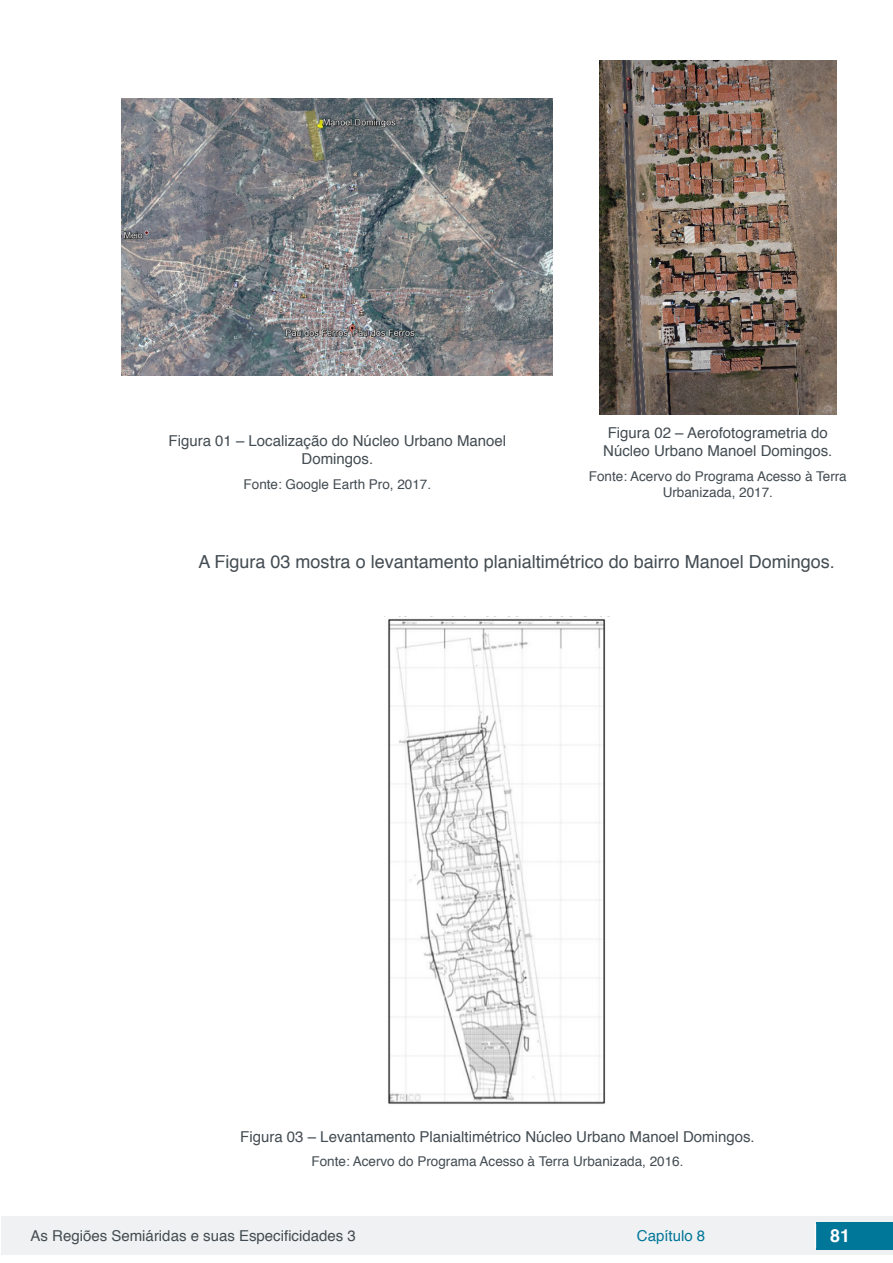
<style>
.page{position:relative;width:893px;height:1263px;background:#fff}
.page>*{position:absolute;margin:0;border:0;box-sizing:border-box;transform-origin:0 0}
.txt{font:18px "Helvetica";color:#434c52}
.t1{font:700 18px "Helvetica";color:#fff}
.info_tab_gra_imag{font:15px/18px "Helvetica";color:#434c52;text-align:center}
.t2{font:15px "Helvetica";color:#007699}
.fonte_tab_gra_imag{font:13.5px/16.2px "Helvetica";color:#434c52;text-align:center}
</style>
<div class="page">
<div style="left:1px;top:1216px;width:891px;height:38px;background:#f0f1f2"></div>
<div style="left:816px;top:1222px;width:77px;height:27px;background:#007699"></div>
<svg style="left:815px;top:1224px;width:1px;height:24px"></svg>
<img style="left:122px;top:99px;width:431px;height:277px">
<img style="left:600px;top:60px;width:236px;height:355px">
<img style="left:388px;top:618px;width:218px;height:486px">
<p class="info_tab_gra_imag" style="left:169px;top:432px;width:339px">Figura 01 – Localização do Núcleo Urbano Manoel<br>Domingos.</p>
<p class="fonte_tab_gra_imag" style="left:244px;top:476px;width:189px">Fonte: Google Earth Pro, 2017.</p>
<p class="info_tab_gra_imag" style="left:603px;top:424px;width:231px">Figura 02 – Aerofotogrametria do<br>Núcleo Urbano Manoel Domingos.</p>
<p class="fonte_tab_gra_imag" style="left:589px;top:468px;width:259px">Fonte: Acervo do Programa Acesso à Terra<br>Urbanizada, 2017.</p>
<p class="txt" style="left:199px;top:548px;width:638px">A Figura 03 mostra o levantamento planialtimétrico do bairro Manoel Domingos.</p>
<p class="info_tab_gra_imag" style="left:240px;top:1128px;width:516px">Figura 03 – Levantamento Planialtimétrico Núcleo Urbano Manoel Domingos.</p>
<p class="fonte_tab_gra_imag" style="left:311px;top:1154px;width:373px">Fonte: Acervo do Programa Acesso à Terra Urbanizada, 2016.</p>
<p class="info_tab_gra_imag" style="left:31px;top:1227px;width:327px">As Regiões Semiáridas e suas Especificidades 3</p>
<p class="t2" style="left:637px;top:1224px;width:70px">Capítulo 8</p>
<p class="t1" style="left:830px;top:1221px;width:22px">81</p>
</div>
